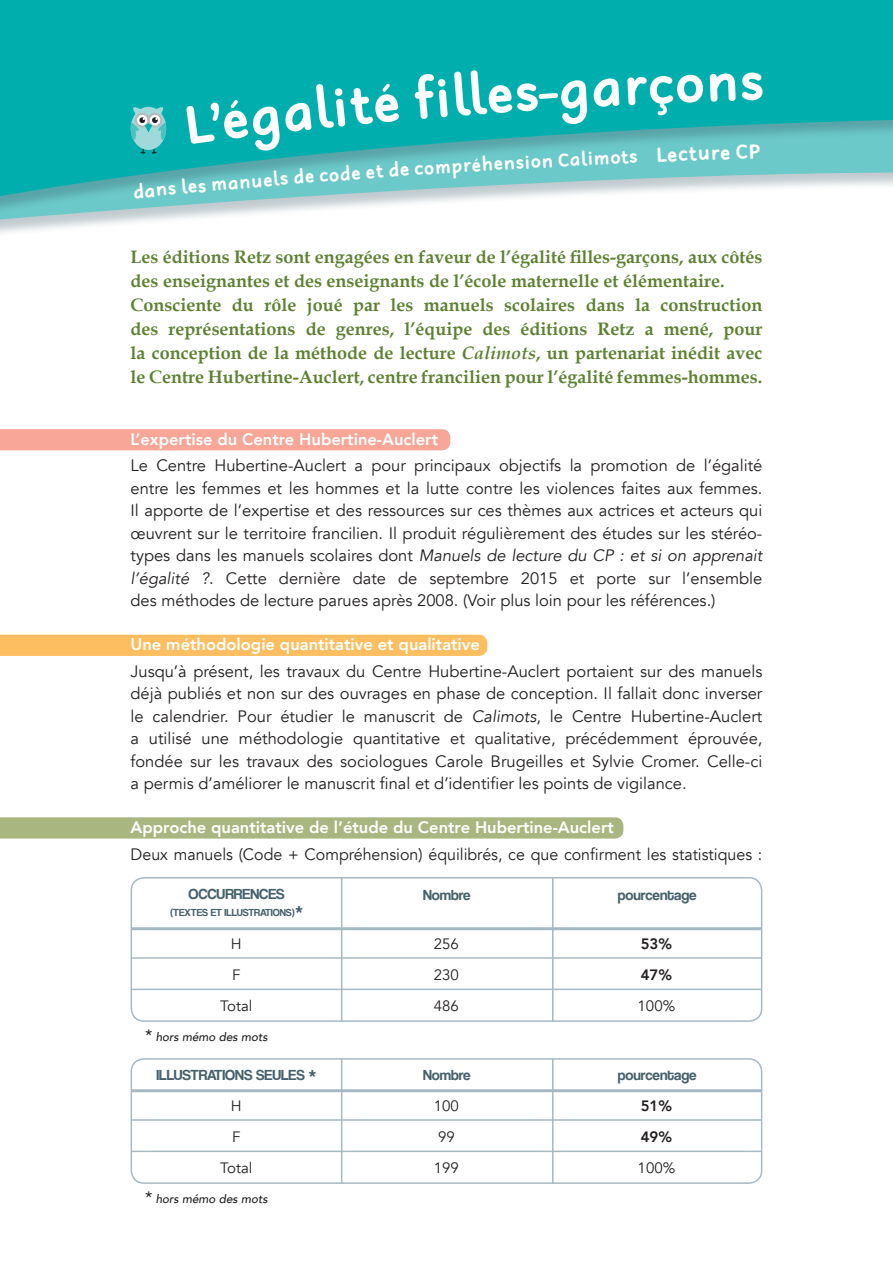
<style>
.page{position:relative;width:893px;height:1263px;background:#fff}
.page>*{position:absolute;margin:0;border:0;box-sizing:border-box;transform-origin:0 0}
.t1{font:700 52.5px "Robaga Rounded";color:#fff}
.t2{font:700 19.5px "Robaga Rounded";color:#fff}
.t3{font:700 18px/24px "Book Antiqua";color:#5d8232}
.t4{font:700 18px "Robaga Rounded";color:#fff}
.t5{font:16.5px/22.5px "Avenir";color:#231f20;text-align:justify}
.t6{font:800 16.5px "Avenir";color:#fff}
.t7{font:15px "Coolvetica Rg";color:#46616e}
.t8{font:15px "Avenir";color:#231f20}
.t9{font:800 15px "Avenir";color:#231f20}
.t10{font:italic 500 12px "Avenir";color:#231f20}
.t11{font:10.5px "Coolvetica Rg";color:#46616e}
.s1{font-style:italic}
.s2{font-size:15px}
.s3{font-weight:400;font-style:normal;font-size:16.5px}
</style>
<div class="page">
<div style="left:0;top:817px;width:623px;height:21px;background:#aab67f"></div>
<div style="left:0;top:635px;width:487px;height:21px;background:#fdbe62"></div>
<div style="left:0;top:429px;width:450px;height:21px;background:#f7a698"></div>
<div style="left:0;top:0;width:893px;height:217px;background:#294a59;opacity:.29"></div>
<svg style="left:0;top:0;width:893px;height:200px;fill:#00afad"></svg>
<svg style="left:140px;top:148px;width:17px;height:6px"></svg>
<div style="left:131px;top:107px;width:35px;height:43px;background:#9fd9d9;border-radius:50%"></div>
<svg style="left:130px;top:106px;width:37px;height:34px"></svg>
<div style="left:131px;top:877px;width:631px;height:145px;border:2px solid #a7b9c3;border-radius:13px"></div>
<hr style="left:131px;top:927px;width:631px;height:3px;background:#a7b9c3">
<hr style="left:131px;top:957px;width:631px;height:2px;background:#a7b9c3">
<hr style="left:341px;top:878px;width:1px;height:144px;background:#a7b9c3">
<hr style="left:552px;top:878px;width:2px;height:144px;background:#a7b9c3">
<hr style="left:131px;top:988px;width:631px;height:2px;background:#a7b9c3">
<div style="left:131px;top:1058px;width:631px;height:126px;border:2px solid #a7b9c3;border-radius:13px"></div>
<hr style="left:131px;top:1089px;width:631px;height:3px;background:#a7b9c3">
<hr style="left:131px;top:1119px;width:631px;height:2px;background:#a7b9c3">
<hr style="left:341px;top:1059px;width:1px;height:125px;background:#a7b9c3">
<hr style="left:552px;top:1059px;width:2px;height:125px;background:#a7b9c3">
<hr style="left:131px;top:1150px;width:631px;height:2px;background:#a7b9c3">
<div style="left:186px;top:83px;width:160px;height:69px;background:#00afad"></div>
<div style="left:676px;top:72px;width:87px;height:31px;background:#00afad"></div>
<svg style="left:133px;top:183px;width:22px;height:16px"></svg>
<h1 class="t1" style="left:346px;top:77px;width:105px;rotate:-5deg">té fi</h1>
<h1 class="t1" style="left:449px;top:68px;width:109px;rotate:-4deg">lles-</h1>
<h1 class="t1" style="left:556px;top:60px;width:119px;rotate:-3deg">garç</h1>
<p class="t4" style="left:471px;top:155px;width:168px;rotate:-3deg">éhension Calimots</p>
<p class="t2" style="left:655px;top:144px;width:106px;rotate:-2deg">Lecture CP</p>
<p class="t4" style="left:155px;top:180px;width:151px;rotate:-5deg">ns les manuels d</p>
<p class="t4" style="left:304px;top:167px;width:169px;rotate:-4deg">e code et de compr</p>
<p class="t3" style="left:131px;top:245px;width:633px">Les éditions Retz sont engagées en faveur de l’égalité filles-garçons, aux côtés des enseignantes et des enseignants de l’école maternelle et élémentaire.<br>Consciente du rôle joué par les manuels scolaires dans la construction des représentations de genres, l’équipe des éditions Retz a mené, pour la conception de la méthode de lecture <span class="s1">Calimots</span>, un partenariat inédit avec le Centre Hubertine-Auclert, centre francilien pour l’égalité femmes-hommes.</p>
<p class="t6" style="left:131px;top:426px;width:309px">L’expertise du Centre Hubertine-Auclert</p>
<p class="t5" style="left:131px;top:455px;width:633px">Le Centre Hubertine-Auclert a pour principaux objectifs la promotion de l’égalité entre les femmes et les hommes et la lutte contre les violences faites aux femmes.<br>Il apporte de l’expertise et des ressources sur ces thèmes aux actrices et acteurs qui œuvrent sur le territoire francilien. Il produit régulièrement des études sur les stéréo&shy;types dans les manuels scolaires dont <span class="s1">Manuels de lecture du CP : et si on apprenait l’égalité ?</span>. Cette dernière date de septembre 2015 et porte sur l’ensemble des méthodes de lecture parues après 2008. (Voir plus loin pour les références.)</p>
<p class="t6" style="left:131px;top:631px;width:351px">Une méthodologie quantitative et qualitative</p>
<p class="t5" style="left:131px;top:660px;width:633px">Jusqu’à présent, les travaux du Centre Hubertine-Auclert portaient sur des manuels déjà publiés et non sur des ouvrages en phase de conception. Il fallait donc inverser le calendrier. Pour étudier le manuscrit de <span class="s1">Calimots</span>, le Centre Hubertine-Auclert a utilisé une méthodologie quantitative et qualitative, précédemment éprouvée, fondée sur les travaux des sociologues Carole Brugeilles et Sylvie Cromer. Celle-ci a permis d’améliorer le manuscrit final et d’identifier les points de vigilance.</p>
<p class="t6" style="left:131px;top:815px;width:485px">Approche quantitative de l’étude du Centre Hubertine-Auclert</p>
<p class="t5" style="left:131px;top:843px;width:633px">Deux manuels (Code + Compréhension) équilibrés, ce que confirment les statistiques :</p>
<p class="t7" style="left:188px;top:886px;width:98px">OCCURRENCES</p>
<p class="t11" style="left:170px;top:906px;width:135px">(TEXTES ET ILLUSTRATIONS)<span class="s2">*</span></p>
<p class="t7" style="left:423px;top:886px;width:49px">Nombre</p>
<p class="t7" style="left:618px;top:886px;width:81px">pourcentage</p>
<p class="t8" style="left:231px;top:935px;width:12px">H</p>
<p class="t8" style="left:434px;top:935px;width:27px">256</p>
<p class="t9" style="left:641px;top:932px;width:33px">53%</p>
<p class="t8" style="left:232px;top:966px;width:10px">F</p>
<p class="t8" style="left:434px;top:966px;width:27px">230</p>
<p class="t9" style="left:641px;top:963px;width:33px">47%</p>
<p class="t8" style="left:220px;top:997px;width:34px">Total</p>
<p class="t8" style="left:434px;top:997px;width:27px">486</p>
<p class="t8" style="left:638px;top:997px;width:39px">100%</p>
<p class="t10" style="left:145px;top:1029px;width:124px"><span class="s3">*</span> hors mémo des mots</p>
<p class="t7" style="left:156px;top:1066px;width:162px">ILLUSTRATIONS SEULES *</p>
<p class="t7" style="left:423px;top:1066px;width:49px">Nombre</p>
<p class="t7" style="left:618px;top:1066px;width:81px">pourcentage</p>
<p class="t8" style="left:231px;top:1097px;width:12px">H</p>
<p class="t8" style="left:434px;top:1097px;width:27px">100</p>
<p class="t9" style="left:641px;top:1094px;width:33px">51%</p>
<p class="t8" style="left:232px;top:1128px;width:10px">F</p>
<p class="t8" style="left:438px;top:1128px;width:18px">99</p>
<p class="t9" style="left:641px;top:1125px;width:33px">49%</p>
<p class="t8" style="left:220px;top:1159px;width:34px">Total</p>
<p class="t8" style="left:434px;top:1159px;width:27px">199</p>
<p class="t8" style="left:638px;top:1159px;width:39px">100%</p>
<p class="t10" style="left:145px;top:1191px;width:124px"><span class="s3">*</span> hors mémo des mots</p>
</div>
